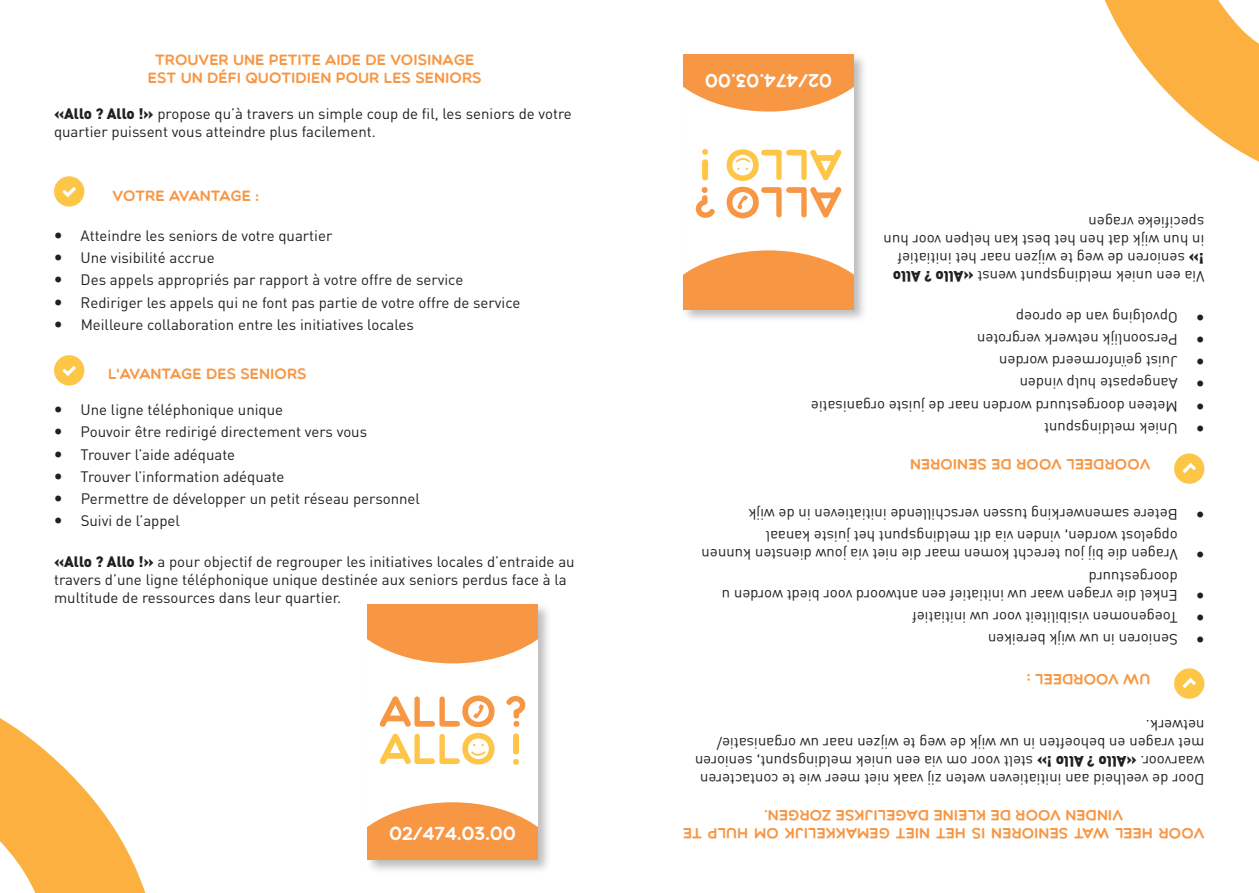
<style>
.page{position:relative;width:1259px;height:893px;background:#fff}
.page>*{position:absolute;margin:0;border:0;box-sizing:border-box;transform-origin:0 0}
.t1{font:19.05px "Multicolore";color:#fff}
.t2{font:15px/22.2px "DIN";color:#231f20}
.t3{font:15px/18px "Multicolore";color:#f79643;text-align:center}
.s1{font-weight:900}
</style>
<div class="page">
<div style="left:54px;top:176px;width:30px;height:31px;background:#fec647;border-radius:50%"></div>
<svg style="left:63px;top:187px;width:13px;height:10px"></svg>
<div style="left:54px;top:355px;width:30px;height:30px;background:#fec647;border-radius:50%"></div>
<svg style="left:63px;top:366px;width:13px;height:10px"></svg>
<svg style="left:0;top:718px;width:146px;height:175px"></svg>
<div style="left:1174px;top:668px;width:30px;height:31px;background:#fec647;border-radius:50%"></div>
<svg style="left:1182px;top:678px;width:14px;height:10px"></svg>
<div style="left:1174px;top:453px;width:30px;height:31px;background:#fec647;border-radius:50%"></div>
<svg style="left:1182px;top:463px;width:14px;height:10px"></svg>
<svg style="left:1104px;top:0;width:155px;height:162px"></svg>
<div style="left:365px;top:602px;width:186px;height:272px;background:#231f20;opacity:.3"></div>
<div style="left:367px;top:605px;width:170px;height:255px;background:#fff"></div>
<svg style="left:379px;top:695px;width:115px;height:70px"></svg>
<svg style="left:506px;top:696px;width:19px;height:69px"></svg>
<svg style="left:367px;top:802px;width:170px;height:58px;background:#f8a45c"></svg>
<svg style="left:367px;top:605px;width:171px;height:58px;background:#f7a25a"></svg>
<div style="left:681px;top:52px;width:186px;height:271px;background:#231f20;opacity:.3"></div>
<div style="left:683px;top:54px;width:170px;height:255px;background:#fff"></div>
<svg style="left:726px;top:149px;width:116px;height:69px"></svg>
<svg style="left:695px;top:149px;width:20px;height:69px"></svg>
<svg style="left:683px;top:250px;width:170px;height:60px;background:#f8a35b"></svg>
<svg style="left:683px;top:54px;width:171px;height:58px;background:#f8a45d"></svg>
<p class="t3" style="left:148px;top:51px;width:335px">TROUVER UNE PETITE AIDE DE VOISINAGE<br>EST UN DÉFI QUOTIDIEN POUR LES SENIORS</p>
<p class="t2" style="left:54px;top:105px;width:519px;line-height:18px"><span class="s1">«Allo ? Allo !»</span> propose qu’à travers un simple coup de fil, les seniors de votre quartier puissent vous atteindre plus facilement.</p>
<p class="t3" style="left:112px;top:187px;width:148px">VOTRE AVANTAGE :</p>
<p class="t2" style="left:81px;top:224px;width:441px">Atteindre les seniors de votre quartier<br>Une visibilité accrue<br>Des appels appropriés par rapport à votre offre de service Rediriger les appels qui ne font pas partie de votre offre de service Meilleure collaboration entre les initiatives locales</p>
<p class="t3" style="left:108px;top:364px;width:200px">L'AVANTAGE DES SENIORS</p>
<p class="t2" style="left:81px;top:398px;width:341px">Une ligne téléphonique unique<br>Pouvoir être redirigé directement vers vous Trouver l’aide adéquate<br>Trouver l’information adéquate<br>Permettre de développer un petit réseau personnel Suivi de l’appel</p>
<p class="t2" style="left:54px;top:552px;width:522px;line-height:18px"><span class="s1">«Allo ? Allo !»</span> a pour objectif de regrouper les initiatives locales d’entraide au travers d’une ligne téléphonique unique destinée aux seniors perdus face à la multitude de ressources dans leur quartier.</p>
<p class="t1" style="left:389px;top:822px;width:129px">02/474.03.00</p>
<p class="t1" style="left:832px;top:92px;width:129px;rotate:-180deg">02/474.03.00</p>
<p class="t2" style="left:1204px;top:286px;width:322px;line-height:18px;rotate:-180deg">Via een uniek meldingspunt wenst <span class="s1">«Allo ? Allo !»</span> senioren de weg te wijzen naar het initiatief in hun wijk dat hen het best kan helpen voor hun specifieke vragen</p>
<p class="t2" style="left:1177px;top:440px;width:368px;rotate:-180deg">Uniek meldingspunt<br>Meteen doorgestuurd worden naar de juiste organisatie<br>Aangepaste hulp vinden<br>Juist geïnformeerd worden<br>Persoonlijk netwerk vergroten<br>Opvolging van de oproep</p>
<p class="t3" style="left:1150px;top:473px;width:242px;rotate:-180deg">VOORDEEL VOOR DE SENIOREN</p>
<p class="t2" style="left:1177px;top:548px;width:431px;rotate:-180deg">opgelost worden, vinden via dit meldingspunt het juiste kanaal<br>Betere samenwerking tussen verschillende initiatieven in de wijk</p>
<p class="t2" style="left:1177px;top:588px;width:478px;rotate:-180deg">doorgestuurd<br>Vragen die bij jou terecht komen maar die niet via jouw diensten kunnen</p>
<p class="t2" style="left:1177px;top:651px;width:457px;rotate:-180deg">Senioren in uw wijk bereiken<br>Toegenomen visibiliteit voor uw initiatief<br>Enkel die vragen waar uw initiatief een antwoord voor biedt worden u</p>
<p class="t3" style="left:1150px;top:688px;width:125px;rotate:-180deg">UW VOORDEEL :</p>
<p class="t2" style="left:1204px;top:788px;width:511px;line-height:18px;rotate:-180deg">Door de veelheid aan initiatieven weten zij vaak niet meer wie te contacteren waarvoor. <span class="s1">«Allo ? Allo !»</span> stelt voor om via een uniek meldingspunt, senioren met vragen en behoeften in uw wijk de weg te wijzen naar uw organisatie/ netwerk.</p>
<p class="t3" style="left:1204px;top:842px;width:523px;rotate:-180deg">VOOR HEEL WAT SENIOREN IS HET NIET GEMAKKELIJK OM HULP TE<br>VINDEN VOOR DE KLEINE DAGELIJKSE ZORGEN.</p>
</div>
